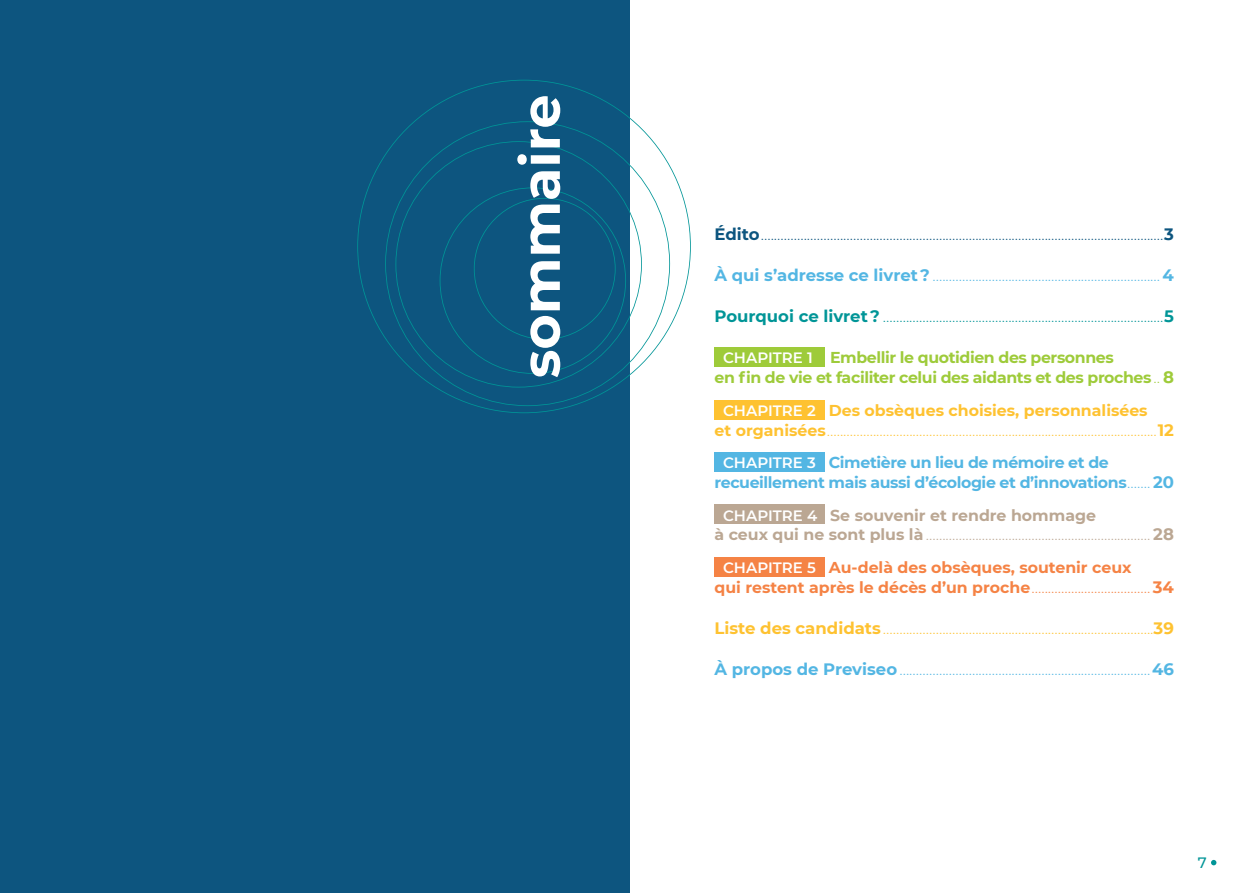
<style>
.page{position:relative;width:1259px;height:893px;background:#fff}
.page>*{position:absolute;margin:0;border:0;box-sizing:border-box;transform-origin:0 0}
.t1{font:700 54px "Montserrat";color:#fff}
.t2{font:300 16.5px "Montserrat";color:#fec231}
.t3{font:300 16.5px "Montserrat";color:#53b6e3}
.t4{font:300 16.5px "Montserrat";color:#0d557f}
.t5{font:300 16.5px "Montserrat";color:#009597}
.t6{font:300 16.5px "Montserrat";color:#bba793}
.t7{font:300 16.5px "Montserrat";color:#f58345}
.t8{font:700 15.75px "Montserrat";letter-spacing:-.025em;color:#53b6e3}
.t9{font:700 15.75px "Montserrat";letter-spacing:-.025em;color:#9ecb3a}
.t10{font:700 15.75px "Montserrat";color:#fec231}
.t11{font:700 15.75px "Montserrat";color:#f58345}
.t12{font:700 15.75px "Montserrat";color:#bba793}
.t13{font:500 15px "Montserrat";color:#009597}
.s1{font-weight:700}
.s2{font-weight:600;font-size:15px;color:#fff}
.s3{font-weight:300;font-size:16.5px}
.s4{font-size:16.5px}
.s5{font-weight:700;font-size:15.75px}
</style>
<div class="page">
<svg style="left:1211px;top:860px;width:5px;height:5px"></svg>
<div style="left:0;top:0;width:629px;height:893px;background:#0d557f"></div>
<div style="left:714px;top:348px;width:111px;height:19px;background:#9ecb3a"></div>
<div style="left:714px;top:400px;width:111px;height:19px;background:#fec231"></div>
<div style="left:714px;top:452px;width:111px;height:20px;background:#53b6e3"></div>
<div style="left:714px;top:504px;width:111px;height:20px;background:#bba793"></div>
<div style="left:714px;top:557px;width:111px;height:20px;background:#f58345"></div>
<svg style="left:357px;top:80px;width:334px;height:333px"></svg>
<svg style="left:385px;top:121px;width:285px;height:285px"></svg>
<svg style="left:395px;top:141px;width:247px;height:247px"></svg>
<svg style="left:440px;top:187px;width:186px;height:187px"></svg>
<p class="t1" style="left:502px;top:378px;width:285px;rotate:-90deg">sommaire</p>
<p class="t4" style="left:714px;top:223px;width:461px"><span class="s1">Édito</span>..........................................................................................................................<span class="s1">3</span></p>
<p class="t3" style="left:714px;top:264px;width:461px"><span class="s1">À qui s’adresse ce livret ?</span>.....................................................................<span class="s1">4</span></p>
<p class="t5" style="left:714px;top:305px;width:461px"><span class="s1">Pourquoi ce livret ?</span> .....................................................................................<span class="s1">5</span></p>
<p class="t9" style="left:723px;top:346px;width:392px"><span class="s2">CHAPITRE 1</span> Embellir le quotidien des personnes</p>
<p class="t9" style="left:714px;top:366px;width:461px">en fin de vie et faciliter celui des aidants et des proches<span class="s3">..</span> <span class="s4">8</span></p>
<p class="t10" style="left:723px;top:399px;width:426px"><span class="s2">CHAPITRE 2</span> Des obsèques choisies, personnalisées</p>
<p class="t2" style="left:714px;top:419px;width:461px"><span class="s5">et organisées</span>....................................................................................................<span class="s1">12</span></p>
<p class="t8" style="left:723px;top:451px;width:387px"><span class="s2">CHAPITRE 3</span> Cimetière un lieu de mémoire et de</p>
<p class="t8" style="left:714px;top:471px;width:461px">recueillement mais aussi d’écologie et d’innovations<span class="s3">.......</span> <span class="s4">20</span></p>
<p class="t12" style="left:723px;top:504px;width:374px"><span class="s2">CHAPITRE 4</span> Se souvenir et rendre hommage</p>
<p class="t6" style="left:714px;top:523px;width:461px"><span class="s5">à ceux qui ne sont plus là</span>.................................................................... <span class="s1">28</span></p>
<p class="t11" style="left:723px;top:556px;width:410px"><span class="s2">CHAPITRE 5</span> Au-delà des obsèques, soutenir ceux</p>
<p class="t7" style="left:714px;top:576px;width:461px"><span class="s5">qui restent après le décès d’un proche</span>.................................... <span class="s1">34</span></p>
<p class="t2" style="left:714px;top:617px;width:461px"><span class="s1">Liste des candidats</span>..................................................................................<span class="s1">39</span></p>
<p class="t3" style="left:714px;top:658px;width:461px"><span class="s1">À propos de Previseo</span>............................................................................<span class="s1">46</span></p>
<p class="t13" style="left:1198px;top:852px;width:10px">7</p>
</div>
